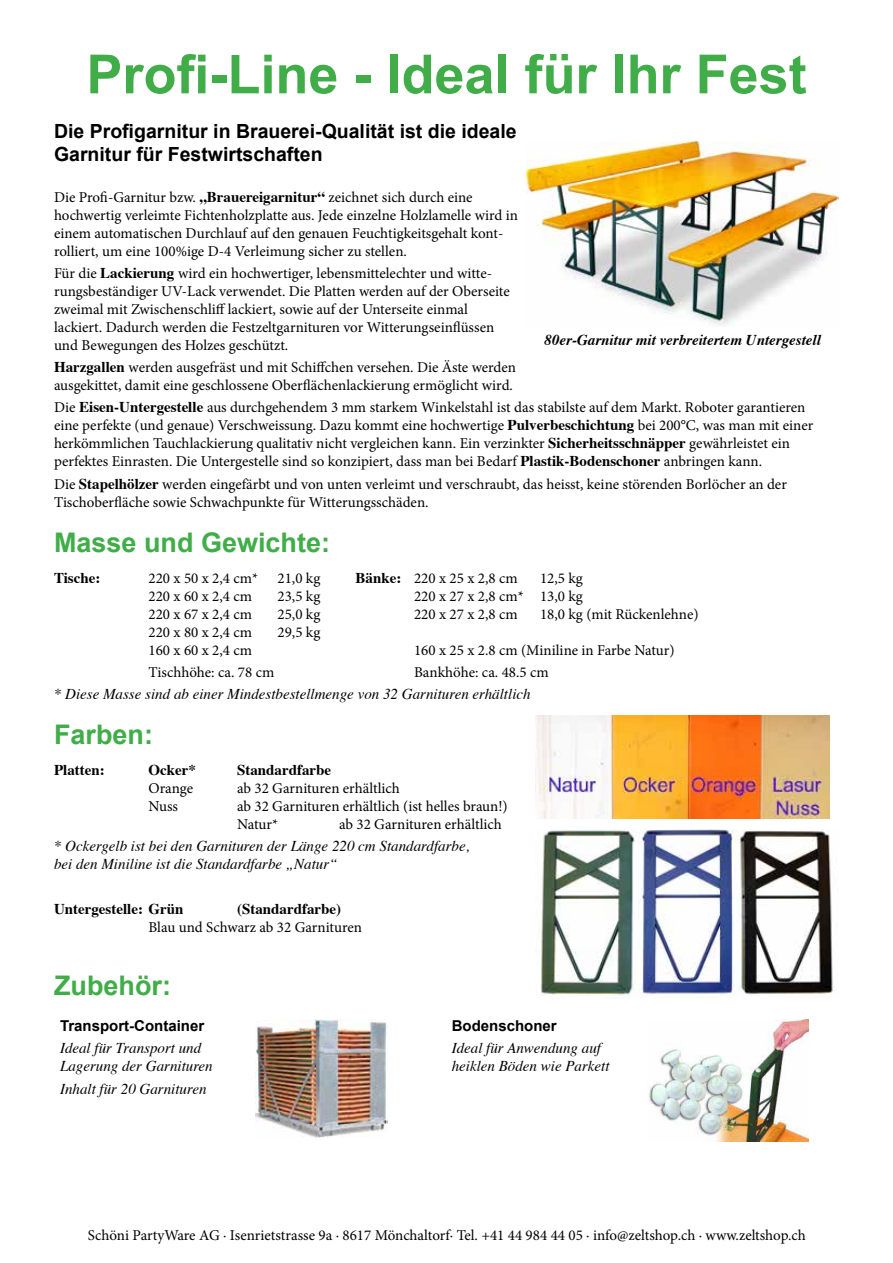
<style>
.page{position:relative;width:893px;height:1263px;background:#fff}
.page>*{position:absolute;margin:0;border:0;box-sizing:border-box;transform-origin:0 0}
.t1{font:700 54px "Arial";color:#41ad49}
.t2{font:700 27px "Arial";color:#41ad49}
.t3{font:700 19.5px/23.4px "Arial";color:#000}
.t4{font:15px/18px "Minion Pro";color:#000}
.t5{font:italic 15px/18px "Times";color:#000}
.t6{font:700 15px "Times";color:#000}
.t7{font:italic 700 15px "Times";color:#000}
.t8{font:700 15px "Arial";color:#000}
.s1{font-family:"Times";font-weight:700}
</style>
<div class="page">
<img style="left:256px;top:1020px;width:131px;height:118px">
<img style="left:648px;top:1020px;width:161px;height:121px">
<img style="left:536px;top:715px;width:293px;height:104px">
<img style="left:527px;top:141px;width:312px;height:184px">
<img style="left:540px;top:829px;width:295px;height:168px">
<h1 class="t1" style="left:86px;top:38px;width:722px">Profi-Line - Ideal für Ihr Fest</h1>
<h3 class="t3" style="left:54px;top:120px;width:464px">Die Profigarnitur in Brauerei-Qualität ist die ideale<br>Garnitur für Festwirtschaften</h3>
<p class="t4" style="left:54px;top:188px;width:465px">Die Profi-Garnitur bzw. <span class="s1">„Brauereigarnitur“</span> zeichnet sich durch eine hochwertig verleimte Fichtenholzplatte aus. Jede einzelne Holzlamelle wird in einem automatischen Durchlauf auf den genauen Feuchtigkeitsgehalt kont&shy;rolliert, um eine 100%ige D-4 Verleimung sicher zu stellen.</p>
<p class="t4" style="left:54px;top:264px;width:457px">Für die <span class="s1">Lackierung</span> wird ein hochwertiger, lebensmittelechter und witte&shy;rungsbeständiger UV-Lack verwendet. Die Platten werden auf der Oberseite zweimal mit Zwischenschliff lackiert, sowie auf der Unterseite einmal lackiert. Dadurch werden die Festzeltgarnituren vor Witterungseinflüssen und Bewegungen des Holzes geschützt.</p>
<p class="t4" style="left:54px;top:358px;width:464px"><span class="s1">Harzgallen</span> werden ausgefräst und mit Schiffchen versehen. Die Äste werden ausgekittet, damit eine geschlossene Oberflächenlackierung ermöglicht wird.</p>
<p class="t4" style="left:54px;top:399px;width:761px">Die <span class="s1">Eisen-Untergestelle</span> aus durchgehendem 3 mm starkem Winkelstahl ist das stabilste auf dem Markt. Roboter garantieren eine perfekte (und genaue) Verschweissung. Dazu kommt eine hochwertige <span class="s1">Pulverbeschichtung</span> bei 200°C, was man mit einer herkömmlichen Tauchlackierung qualitativ nicht vergleichen kann. Ein verzinkter <span class="s1">Sicherheitsschnäpper</span> gewährleistet ein perfektes Einrasten. Die Untergestelle sind so konzipiert, dass man bei Bedarf <span class="s1">Plastik-Bodenschoner</span> anbringen kann.</p>
<p class="t4" style="left:54px;top:475px;width:734px">Die <span class="s1">Stapelhölzer</span> werden eingefärbt und von unten verleimt und verschraubt, das heisst, keine störenden Borlöcher an der<br>Tischoberfläche sowie Schwachpunkte für Witterungsschäden.</p>
<h2 class="t2" style="left:54px;top:524px;width:278px">Masse und Gewichte:</h2>
<p class="t6" style="left:54px;top:563px;width:48px">Tische:</p>
<p class="t4" style="left:148px;top:569px;width:111px">220 x 50 x 2,4 cm*</p>
<p class="t4" style="left:278px;top:569px;width:44px">21,0 kg</p>
<p class="t4" style="left:356px;top:569px;width:164px"><span class="s1">Bänke:</span> 220 x 25 x 2,8 cm</p>
<p class="t4" style="left:540px;top:569px;width:44px">12,5 kg</p>
<p class="t4" style="left:148px;top:587px;width:105px">220 x 60 x 2,4 cm</p>
<p class="t4" style="left:278px;top:587px;width:44px">23,5 kg</p>
<p class="t4" style="left:414px;top:587px;width:170px">220 x 27 x 2,8 cm* 13,0 kg</p>
<p class="t4" style="left:148px;top:605px;width:105px">220 x 67 x 2,4 cm</p>
<p class="t4" style="left:278px;top:605px;width:44px">25,0 kg</p>
<p class="t4" style="left:414px;top:605px;width:105px">220 x 27 x 2,8 cm</p>
<p class="t4" style="left:540px;top:605px;width:160px">18,0 kg (mit Rückenlehne)</p>
<p class="t4" style="left:148px;top:623px;width:105px">220 x 80 x 2,4 cm</p>
<p class="t4" style="left:278px;top:623px;width:44px">29,5 kg</p>
<p class="t4" style="left:148px;top:641px;width:105px">160 x 60 x 2,4 cm</p>
<p class="t4" style="left:414px;top:641px;width:262px">160 x 25 x 2.8 cm (Miniline in Farbe Natur)</p>
<p class="t4" style="left:148px;top:663px;width:127px">Tischhöhe: ca. 78 cm</p>
<p class="t4" style="left:414px;top:663px;width:136px">Bankhöhe: ca. 48.5 cm</p>
<p class="t5" style="left:54px;top:684px;width:478px">* Diese Masse sind ab einer Mindestbestellmenge von 32 Garnituren erhältlich</p>
<h2 class="t2" style="left:54px;top:717px;width:101px">Farben:</h2>
<p class="t6" style="left:54px;top:756px;width:52px">Platten:</p>
<p class="t6" style="left:148px;top:756px;width:49px">Ocker*</p>
<p class="t6" style="left:237px;top:756px;width:96px">Standardfarbe</p>
<p class="t4" style="left:149px;top:779px;width:46px">Orange</p>
<p class="t4" style="left:237px;top:779px;width:164px">ab 32 Garnituren erhältlich</p>
<p class="t4" style="left:149px;top:797px;width:31px">Nuss</p>
<p class="t4" style="left:237px;top:797px;width:272px">ab 32 Garnituren erhältlich (ist helles braun!)<br>Natur*</p>
<p class="t7" style="left:545px;top:326px;width:278px">80er-Garnitur mit verbreitertem Untergestell</p>
<p class="t4" style="left:339px;top:815px;width:164px">ab 32 Garnituren erhältlich</p>
<p class="t5" style="left:54px;top:836px;width:417px">* Ockergelb ist bei den Garnituren der Länge 220 cm Standardfarbe, bei den Miniline ist die Standardfarbe „Natur“</p>
<p class="t6" style="left:54px;top:894px;width:131px">Untergestelle: Grün</p>
<p class="t6" style="left:237px;top:894px;width:106px">(Standardfarbe)</p>
<p class="t4" style="left:148px;top:918px;width:215px">Blau und Schwarz ab 32 Garnituren</p>
<h2 class="t2" style="left:54px;top:967px;width:118px">Zubehör:</h2>
<p class="t8" style="left:60px;top:1016px;width:146px">Transport-Container</p>
<p class="t5" style="left:60px;top:1038px;width:154px">Ideal für Transport und<br>Lagerung der Garnituren</p>
<p class="t5" style="left:60px;top:1078px;width:148px">Inhalt für 20 Garnituren</p>
<p class="t8" style="left:452px;top:1016px;width:107px">Bodenschoner</p>
<p class="t5" style="left:452px;top:1038px;width:159px">Ideal für Anwendung auf heiklen Böden wie Parkett</p>
<p class="t4" style="left:88px;top:1226px;width:719px">Schöni PartyWare AG · Isenrietstrasse 9a · 8617 Mönchaltorf· Tel. +41 44 984 44 05 · info@zeltshop.ch · www.zeltshop.ch</p>
</div>
